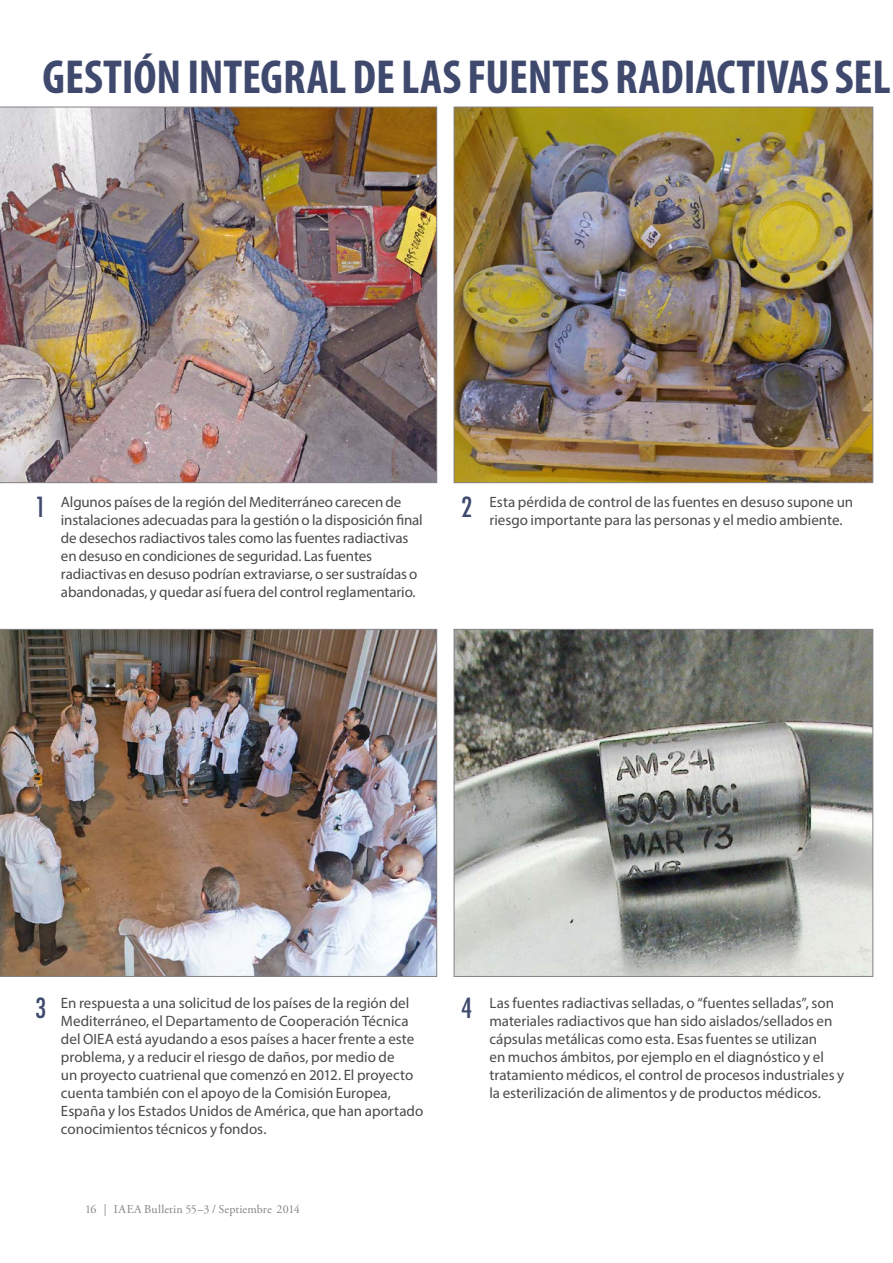
<style>
.page{position:relative;width:893px;height:1263px;background:#fff}
.page>*{position:absolute;margin:0;border:0;box-sizing:border-box;transform-origin:0 0}
.t1{font:700 condensed 48px "Myriad Pro";letter-spacing:-.005em;color:#3f496e}
.t2{font:condensed 27px "Futura";color:#3f496e}
.t3{font:15px/18px "Myriad Pro";color:#4a4a49}
.t4{font:12px "Adobe Garamond Pro";letter-spacing:.01em;color:#858288}
</style>
<div class="page">
<svg style="left:454px;top:629px;width:419px;height:348px;background:#91938e"></svg>
<img style="left:0;top:107px;width:437px;height:376px">
<img style="left:0;top:629px;width:437px;height:348px">
<img style="left:456px;top:109px;width:415px;height:372px">
<div style="left:454px;top:107px;width:419px;height:376px;border:1px solid #858288"></div>
<h1 class="t1" style="left:42px;top:47px;width:850px">GESTIÓN INTEGRAL DE LAS FUENTES RADIACTIVAS SEL</h1>
<h2 class="t2" style="left:35px;top:491px;width:13px">1</h2>
<h2 class="t2" style="left:461px;top:491px;width:13px">2</h2>
<p class="t3" style="left:61px;top:493px;width:363px">Algunos países de la región del Mediterráneo carecen de instalaciones adecuadas para la gestión o la disposición final de desechos radiactivos tales como las fuentes radiactivas en desuso en condiciones de seguridad. Las fuentes radiactivas en desuso podrían extraviarse, o ser sustraídas o abandonadas, y quedar así fuera del control reglamentario.</p>
<p class="t3" style="left:489px;top:493px;width:365px">Esta pérdida de control de las fuentes en desuso supone un riesgo importante para las personas y el medio ambiente.</p>
<h2 class="t2" style="left:35px;top:991px;width:13px">3</h2>
<h2 class="t2" style="left:461px;top:991px;width:13px">4</h2>
<p class="t3" style="left:61px;top:993px;width:364px">En respuesta a una solicitud de los países de la región del Mediterráneo, el Departamento de Cooperación Técnica del OIEA está ayudando a esos países a hacer frente a este problema, y a reducir el riesgo de daños, por medio de<br>un proyecto cuatrienal que comenzó en 2012. El proyecto cuenta también con el apoyo de la Comisión Europea, España y los Estados Unidos de América, que han aportado conocimientos técnicos y fondos.</p>
<p class="t3" style="left:489px;top:993px;width:356px">Las fuentes radiactivas selladas, o “fuentes selladas”, son materiales radiactivos que han sido aislados/sellados en cápsulas metálicas como esta. Esas fuentes se utilizan<br>en muchos ámbitos, por ejemplo en el diagnóstico y el tratamiento médicos, el control de procesos industriales y la esterilización de alimentos y de productos médicos.</p>
<p class="t4" style="left:85px;top:1201px;width:216px">16 | IAEA Bulletin 55–3 / Septiembre 2014</p>
</div>
